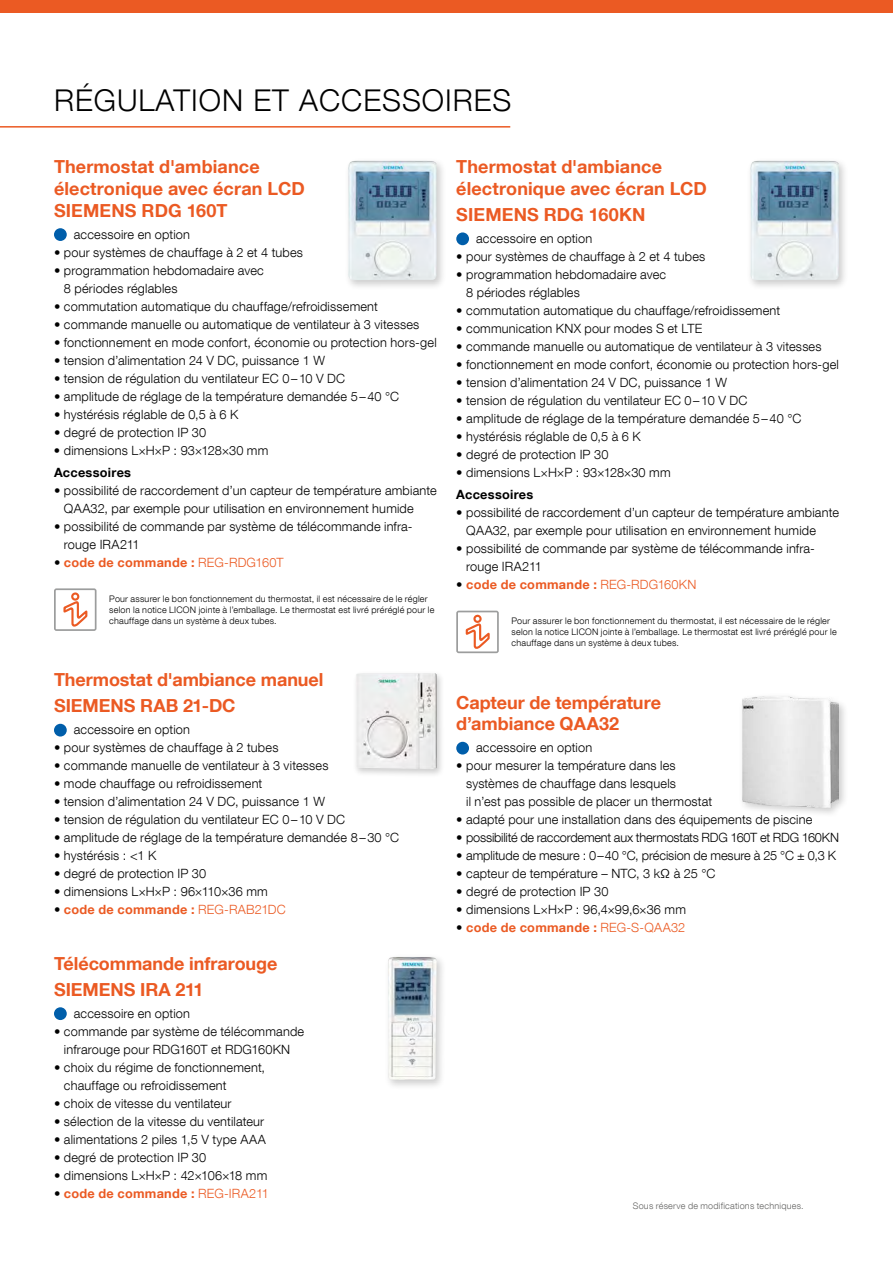
<style>
.page{position:relative;width:893px;height:1263px;background:#fff}
.page>*{position:absolute;margin:0;border:0;box-sizing:border-box;transform-origin:0 0}
.t1{font:300 30px "Helvetica Neue LT Com";letter-spacing:.035em;color:#000}
.t2{font:700 18px/21.6px "Helvetica Neue LT Com";color:#eb5a23}
.t3{font:300 12.75px/18px "Helvetica Neue LT Com";letter-spacing:.015em;color:#000}
.t4{font:700 12.75px "Helvetica Neue LT Com";letter-spacing:.02em;color:#eb5a23}
.t5{font:300 12.75px "Helvetica Neue LT Com";letter-spacing:-.015em;color:#000}
.t6{font:300 12.75px "Helvetica Neue LT Com";letter-spacing:-.005em;color:#000}
.t7{font:700 12.75px "Helvetica Neue LT Com";letter-spacing:.02em;color:#000}
.t8{font:300 9px/10.8px "Helvetica Neue LT Com";letter-spacing:.025em;color:#000}
.t9{font:300 9px "Helvetica Neue LT Com";letter-spacing:.025em;color:#636362}
.s1{font-weight:300;color:#000}
.s2{font-weight:300}
</style>
<div class="page">
<div style="left:0;top:0;width:893px;height:13px;background:#eb5a23"></div>
<hr style="left:0;top:126px;width:510px;height:2px;background:#eb5a23">
<div style="left:344px;top:156px;width:103px;height:134px;background:#000;opacity:.2"></div>
<img style="left:347px;top:160px;width:90px;height:120px">
<div style="left:746px;top:156px;width:103px;height:134px;background:#000;opacity:.2"></div>
<img style="left:749px;top:160px;width:90px;height:120px">
<div style="left:54px;top:724px;width:13px;height:12px;background:#005eaa;border-radius:50%"></div>
<div style="left:352px;top:670px;width:93px;height:108px;background:#000;opacity:.2"></div>
<img style="left:356px;top:673px;width:81px;height:96px">
<svg style="left:54px;top:1007px;width:13px;height:13px"></svg>
<div style="left:58px;top:1009px;width:5px;height:9px;background:#005eaa"></div>
<div style="left:384px;top:953px;width:63px;height:137px;background:#000;opacity:.2"></div>
<img style="left:388px;top:957px;width:49px;height:123px">
<div style="left:456px;top:742px;width:13px;height:12px;background:#005eaa;border-radius:50%"></div>
<div style="left:738px;top:692px;width:111px;height:125px;background:#000;opacity:.2"></div>
<img style="left:742px;top:696px;width:97px;height:112px">
<svg style="left:54px;top:228px;width:13px;height:13px"></svg>
<div style="left:58px;top:230px;width:5px;height:9px;background:#005eaa"></div>
<svg style="left:54px;top:588px;width:43px;height:43px"></svg>
<svg style="left:456px;top:232px;width:13px;height:13px"></svg>
<div style="left:460px;top:235px;width:5px;height:8px;background:#005eaa"></div>
<svg style="left:456px;top:611px;width:43px;height:42px"></svg>
<h1 class="t1" style="left:54px;top:82px;width:459px">RÉGULATION ET ACCESSOIRES</h1>
<h2 class="t2" style="left:54px;top:156px;width:252px">Thermostat d'ambiance électronique avec écran LCD<br>SIEMENS RDG 160T</h2>
<p class="t3" style="left:74px;top:225px;width:118px">accessoire en option</p>
<p class="t3" style="left:54px;top:243px;width:251px">• pour systèmes de chauffage à 2 et 4 tubes</p>
<p class="t3" style="left:64px;top:261px;width:202px;text-indent:-10px">• programmation hebdomadaire avec<br>8 périodes réglables</p>
<p class="t3" style="left:54px;top:297px;width:325px">• commutation automatique du chauffage/refroidissement</p>
<p class="t3" style="left:54px;top:315px;width:367px">• commande manuelle ou automatique de ventilateur à 3 vitesses</p>
<p class="t3" style="left:54px;top:333px;width:384px">• fonctionnement en mode confort, économie ou protection hors-gel</p>
<p class="t3" style="left:54px;top:351px;width:272px">• tension d’alimentation 24 V DC, puissance 1 W</p>
<p class="t3" style="left:54px;top:369px;width:293px">• tension de régulation du ventilateur EC 0–10 V DC</p>
<p class="t3" style="left:54px;top:387px;width:347px">• amplitude de réglage de la température demandée 5–40 °C</p>
<p class="t3" style="left:54px;top:405px;width:186px">• hystérésis réglable de 0,5 à 6 K</p>
<p class="t3" style="left:54px;top:423px;width:154px">• degré de protection IP 30</p>
<p class="t3" style="left:54px;top:441px;width:216px">• dimensions L×H×P : 93×128×30 mm</p>
<p class="t7" style="left:54px;top:465px;width:79px">Accessoires</p>
<p class="t3" style="left:64px;top:481px;width:374px;text-indent:-10px">• possibilité de raccordement d’un capteur de température ambiante<br>QAA32, par exemple pour utilisation en environnement humide</p>
<p class="t3" style="left:64px;top:517px;width:350px;text-indent:-10px">• possibilité de commande par système de télécommande infra&shy;rouge IRA211</p>
<p class="t4" style="left:54px;top:555px;width:231px"><span class="s1">•</span> code de commande : <span class="s2">REG-RDG160T</span></p>
<p class="t8" style="left:109px;top:593px;width:327px">Pour assurer le bon fonctionnement du thermostat, il est nécessaire de le régler selon la notice LICON jointe à l’emballage. Le thermostat est livré préréglé pour le chauffage dans un système à deux tubes.</p>
<h2 class="t2" style="left:54px;top:666px;width:271px;line-height:25.8px">Thermostat d'ambiance manuel<br>SIEMENS RAB 21-DC</h2>
<p class="t3" style="left:74px;top:721px;width:118px">accessoire en option</p>
<p class="t3" style="left:54px;top:739px;width:226px">• pour systèmes de chauffage à 2 tubes</p>
<p class="t3" style="left:54px;top:757px;width:276px">• commande manuelle de ventilateur à 3 vitesses</p>
<p class="t3" style="left:54px;top:775px;width:210px">• mode chauffage ou refroidissement</p>
<p class="t3" style="left:54px;top:793px;width:272px">• tension d’alimentation 24 V DC, puissance 1 W</p>
<p class="t3" style="left:54px;top:811px;width:293px">• tension de régulation du ventilateur EC 0–10 V DC</p>
<p class="t3" style="left:54px;top:829px;width:347px">• amplitude de réglage de la température demandée 8–30 °C</p>
<p class="t3" style="left:54px;top:847px;width:104px">• hystérésis : &lt;1 K</p>
<p class="t3" style="left:54px;top:865px;width:154px">• degré de protection IP 30</p>
<p class="t3" style="left:54px;top:883px;width:215px">• dimensions L×H×P : 96×110×36 mm</p>
<p class="t4" style="left:54px;top:902px;width:233px"><span class="s1">•</span> code de commande : <span class="s2">REG-RAB21DC</span></p>
<h2 class="t2" style="left:54px;top:950px;width:225px;line-height:25.8px">Télécommande infrarouge<br>SIEMENS IRA 211</h2>
<p class="t3" style="left:74px;top:1004px;width:118px">accessoire en option</p>
<p class="t3" style="left:54px;top:1022px;width:252px;text-align:center">• commande par système de télécommande infrarouge pour RDG160T et RDG160KN</p>
<p class="t3" style="left:64px;top:1058px;width:203px;text-indent:-10px">• choix du régime de fonctionnement, chauffage ou refroidissement</p>
<p class="t3" style="left:54px;top:1094px;width:179px">• choix de vitesse du ventilateur</p>
<p class="t3" style="left:54px;top:1112px;width:212px">• sélection de la vitesse du ventilateur</p>
<p class="t3" style="left:54px;top:1130px;width:213px">• alimentations 2 piles 1,5 V type AAA</p>
<p class="t3" style="left:54px;top:1148px;width:154px">• degré de protection IP 30</p>
<p class="t3" style="left:54px;top:1166px;width:215px">• dimensions L×H×P : 42×106×18 mm</p>
<p class="t4" style="left:54px;top:1185px;width:216px"><span class="s1">•</span> code de commande : <span class="s2">REG-IRA211</span></p>
<h2 class="t2" style="left:456px;top:156px;width:252px">Thermostat d'ambiance électronique avec écran LCD</h2>
<h2 class="t2" style="left:456px;top:203px;width:191px">SIEMENS RDG 160KN</h2>
<p class="t3" style="left:476px;top:229px;width:118px">accessoire en option</p>
<p class="t3" style="left:456px;top:247px;width:251px">• pour systèmes de chauffage à 2 et 4 tubes</p>
<p class="t3" style="left:466px;top:265px;width:202px;text-indent:-10px">• programmation hebdomadaire avec<br>8 périodes réglables</p>
<p class="t3" style="left:456px;top:301px;width:325px">• commutation automatique du chauffage/refroidissement</p>
<p class="t3" style="left:456px;top:319px;width:248px">• communication KNX pour modes S et LTE</p>
<p class="t3" style="left:456px;top:337px;width:367px">• commande manuelle ou automatique de ventilateur à 3 vitesses</p>
<p class="t3" style="left:456px;top:355px;width:384px">• fonctionnement en mode confort, économie ou protection hors-gel</p>
<p class="t3" style="left:456px;top:373px;width:272px">• tension d’alimentation 24 V DC, puissance 1 W</p>
<p class="t3" style="left:456px;top:391px;width:293px">• tension de régulation du ventilateur EC 0–10 V DC</p>
<p class="t3" style="left:456px;top:409px;width:347px">• amplitude de réglage de la température demandée 5–40 °C</p>
<p class="t3" style="left:456px;top:427px;width:186px">• hystérésis réglable de 0,5 à 6 K</p>
<p class="t3" style="left:456px;top:445px;width:154px">• degré de protection IP 30</p>
<p class="t3" style="left:456px;top:463px;width:216px">• dimensions L×H×P : 93×128×30 mm</p>
<p class="t7" style="left:456px;top:487px;width:79px">Accessoires</p>
<p class="t3" style="left:466px;top:504px;width:374px;text-indent:-10px">• possibilité de raccordement d’un capteur de température ambiante<br>QAA32, par exemple pour utilisation en environnement humide</p>
<p class="t3" style="left:466px;top:540px;width:350px;text-indent:-10px">• possibilité de commande par système de télécommande infra&shy;rouge IRA211</p>
<p class="t4" style="left:456px;top:577px;width:242px"><span class="s1">•</span> code de commande : <span class="s2">REG-RDG160KN</span></p>
<p class="t8" style="left:512px;top:615px;width:327px">Pour assurer le bon fonctionnement du thermostat, il est nécessaire de le régler selon la notice LICON jointe à l’emballage. Le thermostat est livré préréglé pour le chauffage dans un système à deux tubes.</p>
<h2 class="t2" style="left:456px;top:691px;width:206px">Capteur de température d’ambiance QAA32</h2>
<p class="t3" style="left:476px;top:739px;width:118px">accessoire en option</p>
<p class="t3" style="left:466px;top:757px;width:248px;text-indent:-10px">• pour mesurer la température dans les systèmes de chauffage dans lesquels<br>il n’est pas possible de placer un thermostat</p>
<p class="t3" style="left:456px;top:811px;width:358px">• adapté pour une installation dans des équipements de piscine</p>
<p class="t5" style="left:456px;top:830px;width:384px">• possibilité de raccordement aux thermostats RDG 160T et RDG 160KN</p>
<p class="t6" style="left:456px;top:848px;width:381px">• amplitude de mesure : 0–40 °C, précision de mesure à 25 °C ± 0,3 K</p>
<p class="t3" style="left:456px;top:865px;width:261px">• capteur de température – NTC, 3 kΩ à 25 °C</p>
<p class="t3" style="left:456px;top:883px;width:154px">• degré de protection IP 30</p>
<p class="t3" style="left:456px;top:901px;width:231px">• dimensions L×H×P : 96,4×99,6×36 mm</p>
<p class="t4" style="left:456px;top:920px;width:230px"><span class="s1">•</span> code de commande : <span class="s2">REG-S-QAA32</span></p>
<p class="t9" style="left:633px;top:1200px;width:172px">Sous réserve de modifications techniques.</p>
</div>
